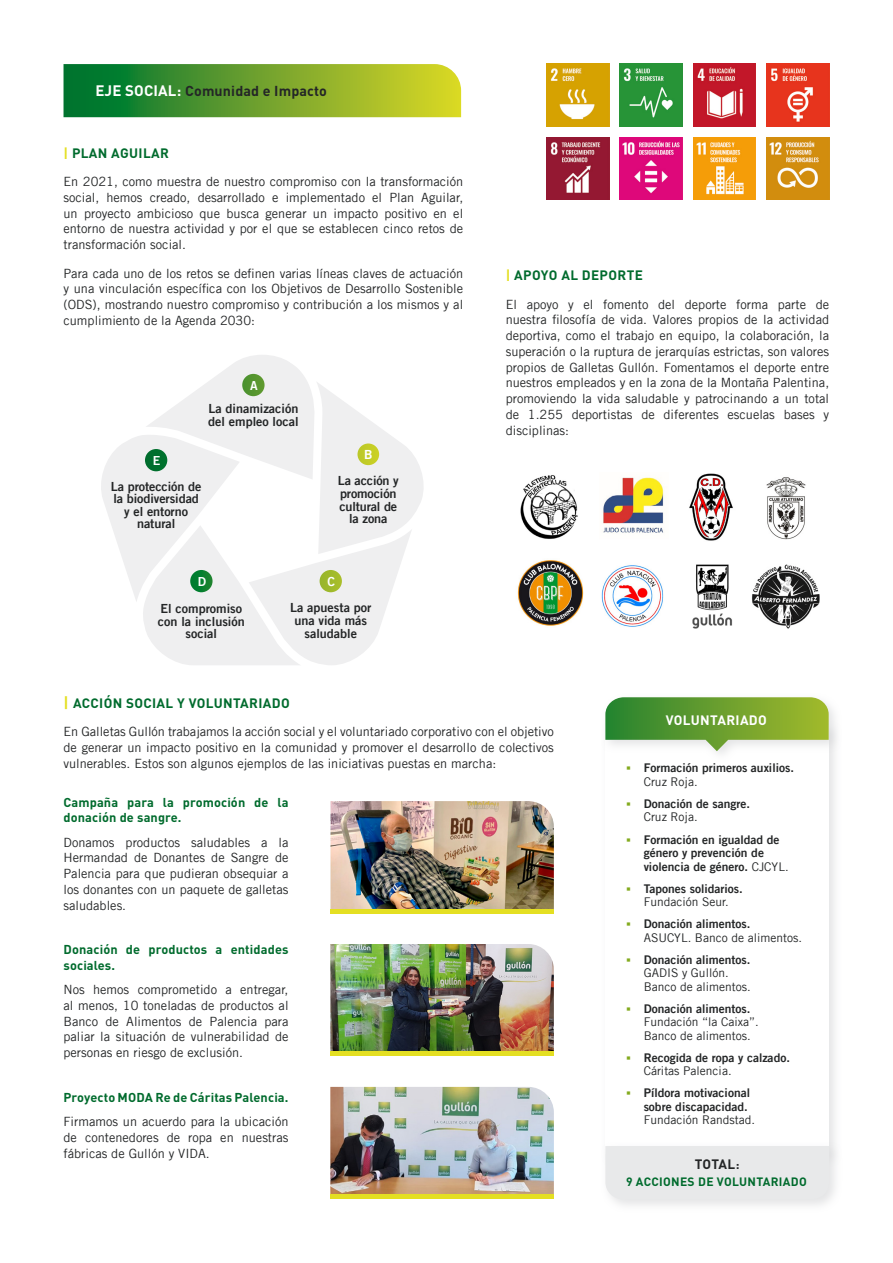
<style>
.page{position:relative;width:893px;height:1263px;background:#fff}
.page>*{position:absolute;margin:0;border:0;box-sizing:border-box;transform-origin:0 0}
.t1{font:700 14.25px "DIN";letter-spacing:.01em;color:#242627}
.t2{font:700 13.5px "DIN";letter-spacing:.025em;color:#006b2d}
.t3{font:700 13.5px "DIN";letter-spacing:.025em;color:#fff}
.t4{font:700 13.5px "DIN";letter-spacing:.005em;color:#242627}
.t5{font:12.75px/15.8px "Trade Gothic LT";color:#242627;text-align:justify}
.t6{font:700 12.75px/15.8px "DIN";letter-spacing:.01em;color:#006b2d}
.t7{font:12.6px/12.6px "Trade Gothic LT Bold Two";color:#242627;text-align:center}
.t8{font:12.6px "Trade Gothic LT Bold Two";color:#fff}
.t9{font:12.45px "Trade Gothic LT Bold Two";color:#fff}
.t10{font:12px/13.5px "Trade Gothic LT Bold Two";color:#242627}
.t11{font:12px/13.5px "Trade Gothic LT";color:#242627}
.t12{font:700 12px "DIN";letter-spacing:.025em;color:#006b2d}
.s1{font-size:15px;color:#fff}
.s2{color:#e4df22}
.s3{font-size:15px;color:#e4df22}
.s4{font-family:"Arial";font-weight:700;color:#82aa1d}
.s5{font-family:"Trade Gothic LT"}
.s6{font-size:12px}
</style>
<div class="page">
<svg style="left:64px;top:64px;width:397px;height:53px;background:#6ba32e"></svg>
<img style="left:766px;top:64px;width:63px;height:62px">
<img style="left:766px;top:137px;width:63px;height:63px">
<img style="left:693px;top:64px;width:63px;height:62px">
<img style="left:693px;top:137px;width:63px;height:63px">
<img style="left:620px;top:64px;width:62px;height:62px">
<img style="left:546px;top:64px;width:63px;height:62px">
<img style="left:620px;top:137px;width:62px;height:63px">
<img style="left:546px;top:137px;width:63px;height:63px">
<svg style="left:101px;top:355px;width:323px;height:310px"></svg>
<svg style="left:242px;top:374px;width:23px;height:22px"></svg>
<svg style="left:357px;top:443px;width:22px;height:22px"></svg>
<div style="left:320px;top:570px;width:22px;height:22px;background:#a0ba2b;border-radius:11px"></div>
<svg style="left:190px;top:570px;width:23px;height:22px"></svg>
<div style="left:145px;top:449px;width:22px;height:22px;background:#006f2d;border-radius:11px"></div>
<div style="left:600px;top:720px;width:242px;height:447px;background:#d2d3d5;opacity:.6"></div>
<div style="left:605px;top:725px;width:224px;height:429px;background:#fff"></div>
<div style="left:600px;top:692px;width:242px;height:71px;background:#d2d3d5;opacity:.6"></div>
<svg style="left:605px;top:697px;width:224px;height:54px;background:#85b058"></svg>
<div style="left:600px;top:1141px;width:242px;height:72px;background:#d2d3d5;opacity:.6"></div>
<div style="left:605px;top:1146px;width:224px;height:53px;background:#e8e9ea"></div>
<img style="left:330px;top:801px;width:224px;height:108px">
<img style="left:330px;top:944px;width:224px;height:108px">
<img style="left:330px;top:1087px;width:224px;height:108px">
<hr style="left:330px;top:909px;width:224px;height:4px;background:#e4df22">
<hr style="left:330px;top:1052px;width:224px;height:4px;background:#e4df22">
<hr style="left:330px;top:1195px;width:224px;height:4px;background:#e4df22">
<img style="left:520px;top:475px;width:58px;height:64px">
<img style="left:517px;top:560px;width:66px;height:66px">
<img style="left:603px;top:477px;width:61px;height:56px">
<img style="left:601px;top:565px;width:63px;height:62px">
<img style="left:689px;top:473px;width:44px;height:68px">
<img style="left:692px;top:564px;width:41px;height:65px">
<img style="left:766px;top:477px;width:40px;height:63px">
<img style="left:752px;top:564px;width:68px;height:65px">
<p class="t1" style="left:95px;top:82px;width:233px"><span class="s1">EJE SOCIAL:</span> Comunidad e Impacto</p>
<p class="t2" style="left:64px;top:144px;width:107px"><span class="s2">|</span> PLAN AGUILAR</p>
<p class="t5" style="left:64px;top:174px;width:401px">En 2021, como muestra de nuestro compromiso con la transformación social, hemos creado, desarrollado e implementado el Plan Aguilar, un proyecto ambicioso que busca generar un impacto positivo en el entorno de nuestra actividad y por el que se establecen cinco retos de transformación social.</p>
<p class="t5" style="left:64px;top:265px;width:401px">Para cada uno de los retos se definen varias líneas claves de actuación y una vinculación específica con los Objetivos de Desarrollo Sostenible (ODS), mostrando nuestro compromiso y contribución a los mismos y al cumplimiento de la Agenda 2030:</p>
<p class="t9" style="left:250px;top:377px;width:9px">A</p>
<p class="t9" style="left:153px;top:452px;width:9px">E</p>
<p class="t7" style="left:208px;top:402px;width:92px;text-align:left">La dinamización del empleo local</p>
<p class="t7" style="left:111px;top:479px;width:92px">La protección de la biodiversidad y el entorno natural</p>
<p class="t8" style="left:364px;top:447px;width:10px">B</p>
<p class="t7" style="left:338px;top:474px;width:63px">La acción y promoción cultural de la zona</p>
<p class="t9" style="left:198px;top:573px;width:10px">D</p>
<p class="t9" style="left:327px;top:573px;width:9px">C</p>
<p class="t7" style="left:158px;top:602px;width:88px">El compromiso con la inclusión social</p>
<p class="t7" style="left:290px;top:601px;width:83px">La apuesta por una vida más saludable</p>
<p class="t2" style="left:506px;top:266px;width:139px"><span class="s2">|</span> APOYO AL DEPORTE</p>
<p class="t5" style="left:506px;top:296px;width:325px">El apoyo y el fomento del deporte forma parte de nuestra filosofía de vida. Valores propios de la actividad deportiva, como el trabajo en equipo, la colaboración, la superación o la ruptura de jerarquías estrictas, son valores propios de Galletas Gullón. Fomentamos el deporte entre nuestros empleados y en la zona de la Montaña Palentina, promoviendo la vida saludable y patrocinando a un total de 1.255 deportistas de diferentes escuelas bases y disciplinas:</p>
<p class="t2" style="left:64px;top:694px;width:228px"><span class="s3">|</span> ACCIÓN SOCIAL Y VOLUNTARIADO</p>
<p class="t5" style="left:64px;top:724px;width:492px">En Galletas Gullón trabajamos la acción social y el voluntariado corporativo con el objetivo de generar un impacto positivo en la comunidad y promover el desarrollo de colectivos vulnerables. Estos son algunos ejemplos de las iniciativas puestas en marcha:</p>
<p class="t6" style="left:64px;top:794px;width:227px">Campaña para la promoción de la donación de sangre.</p>
<p class="t5" style="left:64px;top:834px;width:227px">Donamos productos saludables a la Hermandad de Donantes de Sangre de Palencia para que pudieran obsequiar a los donantes con un paquete de galletas saludables.</p>
<p class="t6" style="left:64px;top:941px;width:226px">Donación de productos a entidades sociales.</p>
<p class="t5" style="left:64px;top:981px;width:227px">Nos hemos comprometido a entregar, al menos, 10 toneladas de productos al Banco de Alimentos de Palencia para paliar la situación de vulnerabilidad de personas en riesgo de exclusión.</p>
<p class="t6" style="left:64px;top:1089px;width:226px">Proyecto MODA Re de Cáritas Palencia.</p>
<p class="t5" style="left:64px;top:1113px;width:226px">Firmamos un acuerdo para la ubicación de contenedores de ropa en nuestras fábricas de Gullón y VIDA.</p>
<p class="t3" style="left:666px;top:712px;width:102px">VOLUNTARIADO</p>
<p class="t10" style="left:627px;top:761px;width:169px"><span class="s4">▪</span> Formación primeros auxilios.</p>
<p class="t11" style="left:644px;top:775px;width:55px">Cruz Roja.</p>
<p class="t10" style="left:627px;top:797px;width:125px"><span class="s4">▪</span> Donación de sangre.</p>
<p class="t11" style="left:644px;top:810px;width:55px">Cruz Roja.</p>
<p class="t10" style="left:644px;top:832px;width:146px;text-indent:-17px"><span class="s4">▪</span> Formación en igualdad de género y prevención de violencia de género. <span class="s5">CJCYL.</span></p>
<p class="t10" style="left:627px;top:881px;width:118px"><span class="s4">▪</span> Tapones solidarios.</p>
<p class="t11" style="left:644px;top:895px;width:87px">Fundación Seur.</p>
<p class="t10" style="left:627px;top:917px;width:125px"><span class="s4">▪</span> Donación alimentos.</p>
<p class="t11" style="left:644px;top:930px;width:160px">ASUCYL. Banco de alimentos.</p>
<p class="t10" style="left:627px;top:952px;width:125px"><span class="s4">▪</span> Donación alimentos.</p>
<p class="t11" style="left:644px;top:966px;width:108px">GADIS y Gullón.<br>Banco de alimentos.</p>
<p class="t10" style="left:627px;top:1001px;width:125px"><span class="s4">▪</span> Donación alimentos.</p>
<p class="t11" style="left:644px;top:1015px;width:117px">Fundación “la Caixa”.<br>Banco de alimentos.</p>
<p class="t10" style="left:627px;top:1050px;width:165px"><span class="s4">▪</span> Recogida de ropa y calzado.</p>
<p class="t11" style="left:644px;top:1064px;width:89px">Cáritas Palencia.</p>
<p class="t10" style="left:627px;top:1086px;width:125px;text-align:right"><span class="s4">▪</span> Píldora motivacional sobre discapacidad.</p>
<p class="t11" style="left:644px;top:1113px;width:113px">Fundación Randstad.</p>
<p class="t4" style="left:695px;top:1155px;width:46px">TOTAL<span class="s6">:</span></p>
<p class="t12" style="left:626px;top:1173px;width:182px">9 ACCIONES DE VOLUNTARIADO</p>
</div>
